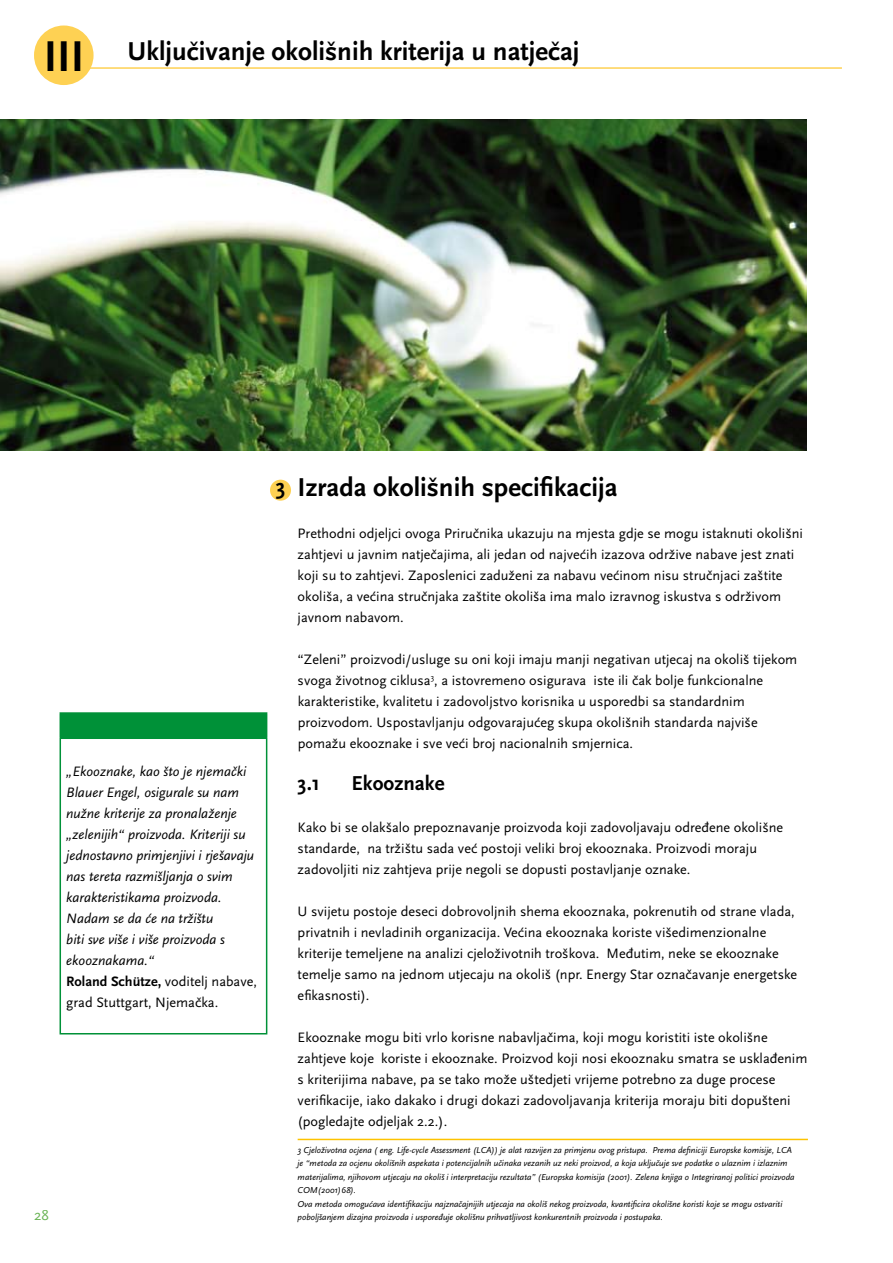
<style>
.page{position:relative;width:893px;height:1263px;background:#fff}
.page>*{position:absolute;margin:0;border:0;box-sizing:border-box;transform-origin:0 0}
.t1{font:700 45px "Scala Sans Pro";color:#000}
.t2{font:700 27px "Scala Sans Pro";color:#000}
.t3{font:700 22.5px "Scala Sans Pro";color:#000}
.t4{font:700 21px "Scala Sans Pro";color:#000}
.t5{font:15px "Scala Sans Pro";color:#45a12b}
.t6{font:14.25px/21px "Scala Sans Pro";color:#000}
.t7{font:italic 14.25px/21px "Scala Sans Pro";color:#000}
.t8{font:italic 9px/13.5px "Scala Sans Pro";color:#000}
.s1{font-weight:700;font-style:normal}
.s2{font-style:normal}
</style>
<div class="page">
<hr style="left:64px;top:67px;width:778px;height:2px;background:#fed153">
<div style="left:34px;top:26px;width:60px;height:59px;background:#fed153;border-radius:50%"></div>
<hr style="left:298px;top:1139px;width:510px;height:1px;background:#fdc300">
<img style="left:0;top:119px;width:807px;height:332px">
<div style="left:270px;top:480px;width:21px;height:21px;background:#fed153;border-radius:50%"></div>
<div style="left:60px;top:713px;width:207px;height:25px;background:#009138"></div>
<hr style="left:60px;top:712px;width:207px;height:2px;background:#009138">
<hr style="left:60px;top:737px;width:207px;height:2px;background:#009138">
<hr style="left:60px;top:739px;width:1px;height:294px;background:#009138">
<hr style="left:266px;top:739px;width:1px;height:294px;background:#009138">
<hr style="left:60px;top:1033px;width:207px;height:1px;background:#009138">
<h1 class="t1" style="left:44px;top:30px;width:42px">III</h1>
<h2 class="t2" style="left:128px;top:35px;width:453px">Uključivanje okolišnih kriterija u natječaj</h2>
<p class="t7" style="left:66px;top:760px;width:192px">„Ekooznake, kao što je njemački<br>Blauer Engel, osigurale su nam nužne kriterije za pronalaženje „zelenijih“ proizvoda. Kriteriji su jednostavno primjenjivi i rješavaju nas tereta razmišljanja o svim karakteristikama proizvoda.<br>Nadam se da će na tržištu<br>biti sve više i više proizvoda s ekooznakama.“<br><span class="s1">Roland Schütze,</span> <span class="s2">voditelj nabave, grad Stuttgart, Njemačka.</span></p>
<p class="t5" style="left:34px;top:1207px;width:16px">28</p>
<h3 class="t3" style="left:276px;top:473px;width:11px">3</h3>
<h2 class="t2" style="left:298px;top:471px;width:321px">Izrada okolišnih specifikacija</h2>
<p class="t6" style="left:298px;top:523px;width:507px">Prethodni odjeljci ovoga Priručnika ukazuju na mjesta gdje se mogu istaknuti okolišni zahtjevi u javnim natječajima, ali jedan od najvećih izazova održive nabave jest znati koji su to zahtjevi. Zaposlenici zaduženi za nabavu većinom nisu stručnjaci zaštite okoliša, a većina stručnjaka zaštite okoliša ima malo izravnog iskustva s održivom javnom nabavom.</p>
<p class="t6" style="left:298px;top:649px;width:501px">“Zeleni” proizvodi/usluge su oni koji imaju manji negativan utjecaj na okoliš tijekom svoga životnog ciklusa<sup>3</sup>, a istovremeno osigurava iste ili čak bolje funkcionalne karakteristike, kvalitetu i zadovoljstvo korisnika u usporedbi sa standardnim proizvodom. Uspostavljanju odgovarajućeg skupa okolišnih standarda najviše pomažu ekooznake i sve veći broj nacionalnih smjernica.</p>
<h3 class="t4" style="left:298px;top:771px;width:24px">3.1</h3>
<h3 class="t4" style="left:352px;top:771px;width:94px">Ekooznake</h3>
<p class="t6" style="left:298px;top:817px;width:487px">Kako bi se olakšalo prepoznavanje proizvoda koji zadovoljavaju određene okolišne standarde, na tržištu sada već postoji veliki broj ekooznaka. Proizvodi moraju zadovoljiti niz zahtjeva prije negoli se dopusti postavljanje oznake.</p>
<p class="t6" style="left:298px;top:901px;width:501px">U svijetu postoje deseci dobrovoljnih shema ekooznaka, pokrenutih od strane vlada, privatnih i nevladinih organizacija. Većina ekooznaka koriste višedimenzionalne kriterije temeljene na analizi cjeloživotnih troškova. Međutim, neke se ekooznake temelje samo na jednom utjecaju na okoliš (npr. Energy Star označavanje energetske efikasnosti).</p>
<p class="t6" style="left:298px;top:1027px;width:511px">Ekooznake mogu biti vrlo korisne nabavljačima, koji mogu koristiti iste okolišne zahtjeve koje koriste i ekooznake. Proizvod koji nosi ekooznaku smatra se usklađenim s kriterijima nabave, pa se tako može uštedjeti vrijeme potrebno za duge procese verifikacije, iako dakako i drugi dokazi zadovoljavanja kriterija moraju biti dopušteni (pogledajte odjeljak 2.2.).</p>
<p class="t8" style="left:298px;top:1143px;width:499px">3 Cjeloživotna ocjena ( eng. Life-cycle Assessment (LCA)) je alat razvijen za primjenu ovog pristupa. Prema definiciji Europske komisije, LCA je “metoda za ocjenu okolišnih aspekata i potencijalnih učinaka vezanih uz neki proizvod, a koja uključuje sve podatke o ulaznim i izlaznim materijalima, njihovom utjecaju na okoliš i interpretaciju rezultata” (Europska komisija (2001). Zelena knjiga o Integriranoj politici proizvoda COM(2001)68).<br>Ova metoda omogućava identifikaciju najznačajnijih utjecaja na okoliš nekog proizvoda, kvantificira okolišne koristi koje se mogu ostvariti poboljšanjem dizajna proizvoda i uspoređuje okolišnu prihvatljivost konkurentnih proizvoda i postupaka.</p>
</div>
